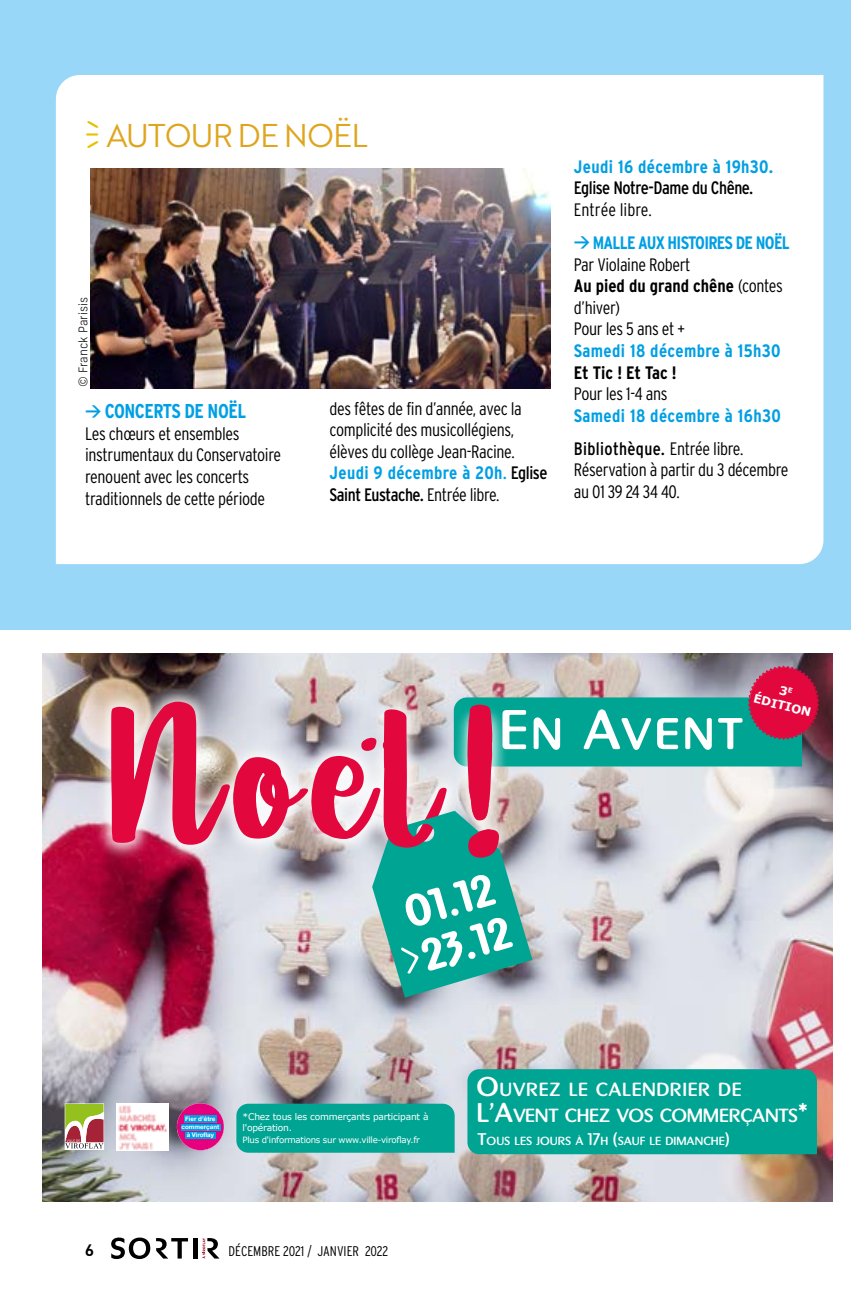
<style>
.page{position:relative;width:851px;height:1304px;background:#fff}
.page>*{position:absolute;margin:0;border:0;box-sizing:border-box;transform-origin:0 0}
.t1{font:500 58.4px "Pinot Grigio Modern";letter-spacing:.05em;color:#fff}
.t2{font:700 47.4px "Pinot Grigio Modern";color:#fff}
.t3{font:32px "Brother 1816 Book";letter-spacing:-.02em;color:#dfa51e}
.t4{font:700 20px "Interstate Condensed";letter-spacing:-.025em;color:#009fe3}
.t5{font:500 19.8px/26.2px "Pinot Grigio Modern";letter-spacing:-.015em;color:#fff}
.t6{font:300 18px/21.6px "Interstate Condensed";letter-spacing:-.02em;color:#000}
.t7{font:700 18px/33px "Interstate Condensed";letter-spacing:.02em;color:#009fe3}
.t8{font:700 18px/33.4px "Interstate Condensed";letter-spacing:-.04em;color:#009fe3}
.t9{font:18px "Interstate Condensed";letter-spacing:-.025em;color:#000}
.t10{font:700 18px "Interstate Condensed";letter-spacing:-.01em;color:#000}
.t11{font:16px "DIN Bold Alternate";color:#000}
.t12{font:300 14px "Interstate Condensed";color:#000}
.t13{font:500 12.4px "Pinot Grigio Modern";color:#fff}
.t14{font:300 12px "Frank New";color:#000}
.t15{font:700 11.8px/14.2px "Verdana";color:#fff;text-align:center}
.t16{font:9.2px/11px "Verdana";letter-spacing:-.02em;color:#fff}
.t17{font:8.6px "Verdana";letter-spacing:-.03em;color:#fff}
.t18{font:700 6.2px/7.8px "Helvetica Neue";color:#fff;text-align:center}
.s1{font-family:"DIN";font-size:16px}
.s2{font-weight:700;color:#009fe3}
.s3{font-weight:400;color:#009fe3}
.s4{font-weight:400}
.s5{font-weight:300;color:#000}
.s6{font-weight:700}
.s7{font-weight:400;color:#000}
.s8{font-size:28.4px}
.s9{font-size:17.6px}
</style>
<div class="page">
<svg style="left:202px;top:1238px;width:17px;height:21px"></svg>
<svg style="left:111px;top:1238px;width:39px;height:21px"></svg>
<hr style="left:194px;top:1238px;width:4px;height:21px;background:#000">
<svg style="left:156px;top:1238px;width:32px;height:21px"></svg>
<div style="left:0;top:0;width:850px;height:629px;background:#98d7f7"></div>
<div style="left:56px;top:75px;width:767px;height:489px;background:#fff"></div>
<img style="left:91px;top:169px;width:459px;height:220px">
<img style="left:43px;top:653px;width:788px;height:548px">
<div style="left:236px;top:1104px;width:218px;height:49px;background:#00a493"></div>
<div style="left:65px;top:1103px;width:39px;height:47px;border:1px solid #fff"></div>
<svg style="left:65px;top:1104px;width:38px;height:44px"></svg>
<div style="left:467px;top:1069px;width:349px;height:85px;background:#00a493"></div>
<img style="left:116px;top:1104px;width:52px;height:46px">
<svg style="left:177px;top:1103px;width:47px;height:47px"></svg>
<div style="left:177px;top:1103px;width:47px;height:47px;border:1px solid #fff;border-radius:50%"></div>
<div style="left:184px;top:1115px;width:33px;height:7px;background:#009fe3"></div>
<div style="left:181px;top:1124px;width:39px;height:6px;background:#009fe3"></div>
<div style="left:185px;top:1132px;width:30px;height:6px;background:#009fe3"></div>
<div style="left:94px;top:685px;width:420px;height:186px;background:#fff;opacity:.86"></div>
<svg style="left:111px;top:702px;width:250px;height:153px;background:#d57c93"></svg>
<svg style="left:361px;top:666px;width:458px;height:332px;background:#99b0b3"></svg>
<svg style="left:86px;top:120px;width:12px;height:28px"></svg>
<h3 class="t3" style="left:106px;top:111px;width:263px">AUTOUR DE NOËL</h3>
<p class="t14" style="left:76px;top:387px;width:91px;rotate:-90deg">© Franck Parisis</p>
<p class="t4" style="left:85px;top:400px;width:163px"><span class="s1">&gt;</span> CONCERTS DE NOËL</p>
<p class="t6" style="left:85px;top:422px;width:197px">Les chœurs et ensembles instrumentaux du Conservatoire renouent avec les concerts traditionnels de cette période</p>
<p class="t6" style="left:329px;top:397px;width:219px">des fêtes de fin d’année, avec la complicité des musicollégiens, élèves du collège Jean-Racine.<br><span class="s2">Jeudi 9 décembre à 20h</span><span class="s3">.</span> <span class="s4">Eglise<br>Saint Eustache.</span> Entrée libre.</p>
<p class="t7" style="left:573px;top:150px;width:201px">Jeudi 16 décembre à 19h30.</p>
<p class="t9" style="left:573px;top:178px;width:181px">Eglise Notre-Dame du Chêne.</p>
<p class="t8" style="left:573px;top:193px;width:217px"><span class="s5">Entrée libre.<br></span><span class="s1">&gt;</span> MALLE AUX HISTOIRES DE NOËL</p>
<p class="t6" style="left:573px;top:253px;width:210px">Par Violaine Robert<br><span class="s6">Au pied du grand chêne</span> (contes d’hiver)<br>Pour les 5 ans et +</p>
<p class="t7" style="left:573px;top:334px;width:208px">Samedi 18 décembre à 15h30</p>
<p class="t10" style="left:573px;top:362px;width:104px">Et Tic ! Et Tac !</p>
<p class="t6" style="left:573px;top:383px;width:95px">Pour les 1-4 ans</p>
<p class="t7" style="left:573px;top:399px;width:208px">Samedi 18 décembre à 16h30<br><span class="s7">Bibliothèque.</span> <span class="s5">Entrée libre.</span></p>
<p class="t6" style="left:573px;top:459px;width:216px">Réservation à partir du 3 décembre au 01 39 24 34 40.</p>
<h1 class="t1" style="left:499px;top:701px;width:246px">En Avent</h1>
<p class="t15" style="left:758px;top:678px;width:61px;rotate:14deg">3<sup>E<br></sup>ÉDITION</p>
<h2 class="t2" style="left:398px;top:890px;width:93px;rotate:-16deg">01.12</h2>
<h2 class="t2" style="left:415px;top:934px;width:93px;rotate:-17deg">23.12</h2>
<p class="t18" style="left:181px;top:1115px;width:39px">Fier d’être commerçant à Viroflay</p>
<p class="t16" style="left:242px;top:1111px;width:187px">*Chez tous les commerçants participant à l'opération.</p>
<p class="t17" style="left:242px;top:1135px;width:179px">Plus d'informations sur www.ville-viroflay.fr</p>
<p class="t5" style="left:476px;top:1077px;width:333px"><span class="s8">O</span>UVREZ LE CALENDRIER DE<br><span class="s8">L</span><span class="s8">’A</span>VENT CHEZ VOS COMMERÇANTS<span class="s8">*</span></p>
<p class="t13" style="left:477px;top:1134px;width:254px"><span class="s9">T</span>OUS LES JOURS À <span class="s9">17</span>H <span class="s9">(</span>SAUF LE DIMANCHE<span class="s9">)</span></p>
<p class="t11" style="left:85px;top:1240px;width:10px">6</p>
<p class="t12" style="left:228px;top:1243px;width:161px">DÉCEMBRE 2021 / JANVIER 2022</p>
</div>
